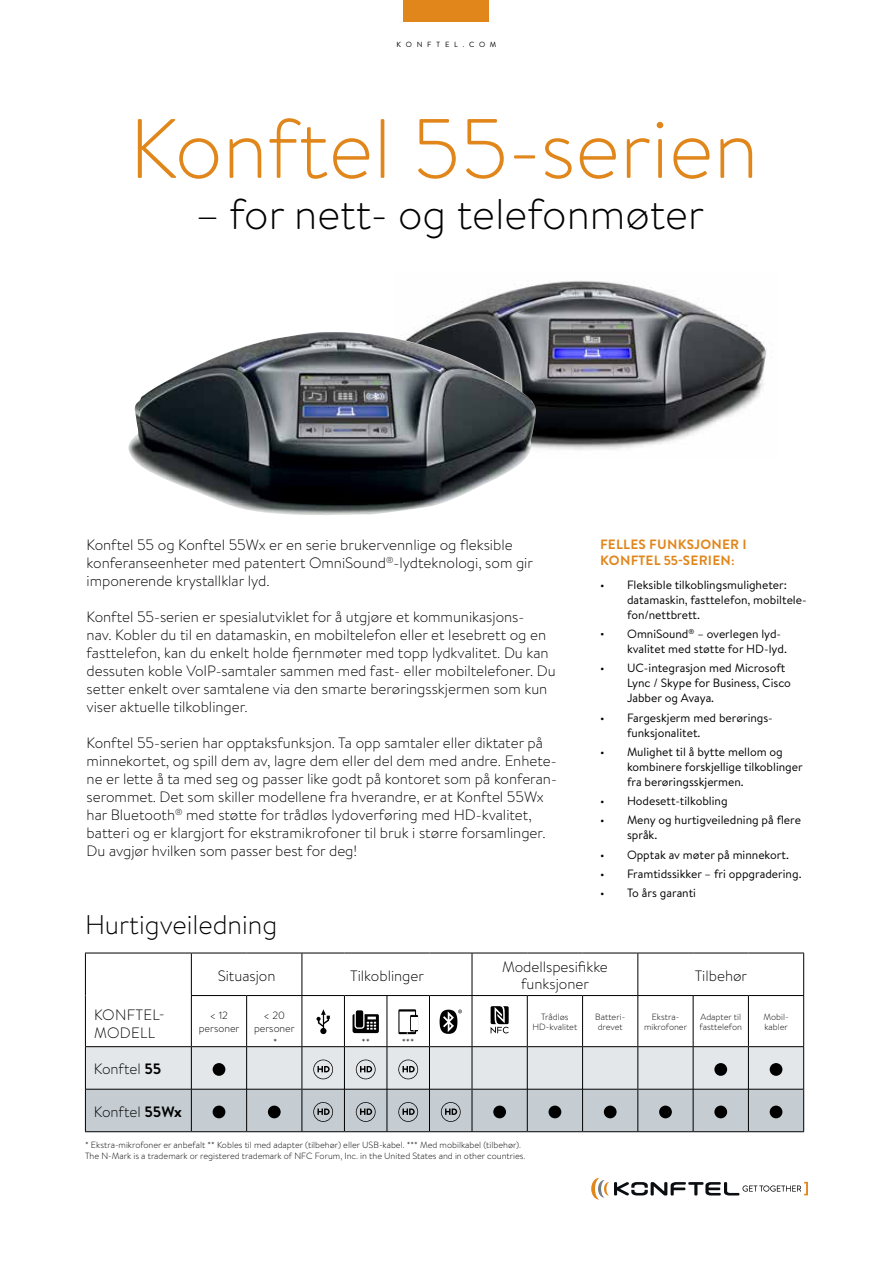
<style>
.page{position:relative;width:893px;height:1263px;background:#fff}
.page>*{position:absolute;margin:0;border:0;box-sizing:border-box;transform-origin:0 0}
.t1{font:300 84px "Brandon Text";color:#e0861b}
.t2{font:300 43.05px "Brandon Text";color:#000}
.t3{font:300 27px "Brandon Text";color:#000}
.t4{font:300 15px/18px "Brandon Text";color:#000}
.t5{font:300 15px/18px "Brandon Text";letter-spacing:.02em;color:#000}
.t6{font:700 13.5px/16.2px "Brandon Grotesque";letter-spacing:.02em;color:#e0861b}
.t7{font:12px/15px "Brandon Text";color:#000}
.t8{font:300 10.5px/12.6px "Brandon Text";color:#000;text-align:center}
.t9{font:300 9px/10.8px "Brandon Text";color:#000}
.t10{font:7.5px "Brandon Grotesque";letter-spacing:.635em;color:#000}
.s1{font-weight:700}
</style>
<div class="page">
<div style="left:404px;top:0;width:85px;height:21px;background:#e0861b"></div>
<svg style="left:591px;top:1178px;width:217px;height:21px"></svg>
<img style="left:416px;top:280px;width:351px;height:170px">
<img style="left:128px;top:332px;width:408px;height:183px">
<svg style="left:190px;top:954px;width:613px;height:92px"></svg>
<hr style="left:344px;top:996px;width:1px;height:50px;background:#000">
<hr style="left:387px;top:996px;width:1px;height:50px;background:#000">
<hr style="left:429px;top:996px;width:1px;height:50px;background:#000">
<hr style="left:246px;top:996px;width:1px;height:50px;background:#000">
<hr style="left:527px;top:996px;width:1px;height:50px;background:#000">
<hr style="left:582px;top:996px;width:1px;height:50px;background:#000">
<hr style="left:693px;top:996px;width:1px;height:50px;background:#000">
<hr style="left:748px;top:996px;width:1px;height:50px;background:#000">
<hr style="left:302px;top:996px;width:1px;height:50px;background:#000">
<hr style="left:472px;top:996px;width:1px;height:50px;background:#000">
<hr style="left:637px;top:996px;width:1px;height:50px;background:#000">
<hr style="left:191px;top:996px;width:1px;height:50px;background:#000">
<hr style="left:803px;top:996px;width:1px;height:50px;background:#000">
<hr style="left:85px;top:1046px;width:106px;height:1px;background:#000">
<hr style="left:191px;top:1046px;width:56px;height:1px;background:#000">
<hr style="left:247px;top:1046px;width:55px;height:1px;background:#000">
<hr style="left:302px;top:1046px;width:42px;height:1px;background:#000">
<hr style="left:344px;top:1046px;width:43px;height:1px;background:#000">
<hr style="left:387px;top:1046px;width:42px;height:1px;background:#000">
<hr style="left:429px;top:1046px;width:43px;height:1px;background:#000">
<hr style="left:472px;top:1046px;width:55px;height:1px;background:#000">
<hr style="left:527px;top:1046px;width:56px;height:1px;background:#000">
<hr style="left:583px;top:1046px;width:55px;height:1px;background:#000">
<hr style="left:638px;top:1046px;width:55px;height:1px;background:#000">
<hr style="left:693px;top:1046px;width:55px;height:1px;background:#000">
<hr style="left:748px;top:1046px;width:56px;height:1px;background:#000">
<hr style="left:638px;top:953px;width:55px;height:1px;background:#000">
<hr style="left:693px;top:953px;width:55px;height:1px;background:#000">
<hr style="left:748px;top:953px;width:56px;height:1px;background:#000">
<hr style="left:803px;top:953px;width:1px;height:42px;background:#000">
<hr style="left:638px;top:995px;width:55px;height:1px;background:#000">
<hr style="left:693px;top:995px;width:55px;height:1px;background:#000">
<hr style="left:748px;top:995px;width:56px;height:1px;background:#000">
<hr style="left:191px;top:953px;width:56px;height:1px;background:#000">
<hr style="left:247px;top:953px;width:55px;height:1px;background:#000">
<hr style="left:191px;top:995px;width:56px;height:1px;background:#000">
<hr style="left:247px;top:995px;width:55px;height:1px;background:#000">
<hr style="left:302px;top:953px;width:42px;height:1px;background:#000">
<hr style="left:302px;top:953px;width:1px;height:42px;background:#000">
<hr style="left:344px;top:953px;width:43px;height:1px;background:#000">
<hr style="left:387px;top:953px;width:42px;height:1px;background:#000">
<hr style="left:429px;top:953px;width:43px;height:1px;background:#000">
<hr style="left:302px;top:995px;width:42px;height:1px;background:#000">
<hr style="left:344px;top:995px;width:43px;height:1px;background:#000">
<hr style="left:387px;top:995px;width:42px;height:1px;background:#000">
<hr style="left:429px;top:995px;width:43px;height:1px;background:#000">
<hr style="left:472px;top:953px;width:55px;height:1px;background:#000">
<hr style="left:472px;top:953px;width:1px;height:42px;background:#000">
<hr style="left:527px;top:953px;width:56px;height:1px;background:#000">
<hr style="left:583px;top:953px;width:55px;height:1px;background:#000">
<hr style="left:637px;top:953px;width:1px;height:42px;background:#000">
<hr style="left:472px;top:995px;width:55px;height:1px;background:#000">
<hr style="left:527px;top:995px;width:56px;height:1px;background:#000">
<hr style="left:583px;top:995px;width:55px;height:1px;background:#000">
<hr style="left:85px;top:953px;width:106px;height:1px;background:#000">
<hr style="left:85px;top:953px;width:1px;height:42px;background:#000">
<hr style="left:191px;top:953px;width:1px;height:42px;background:#000">
<hr style="left:85px;top:995px;width:1px;height:51px;background:#000">
<svg style="left:316px;top:1009px;width:14px;height:25px"></svg>
<svg style="left:353px;top:1014px;width:26px;height:19px"></svg>
<div style="left:356px;top:1010px;width:7px;height:17px;background:#000;border-radius:2px"></div>
<svg style="left:410px;top:1015px;width:8px;height:16px"></svg>
<svg style="left:398px;top:1009px;width:18px;height:25px"></svg>
<div style="left:411px;top:1017px;width:6px;height:12px;background:#fff"></div>
<svg style="left:440px;top:1009px;width:22px;height:25px"></svg>
<svg style="left:491px;top:1006px;width:18px;height:27px"></svg>
<svg style="left:85px;top:1047px;width:719px;height:85px;background:#c7ccd0"></svg>
<div style="left:493px;top:1105px;width:13px;height:13px;background:#000;border-radius:50%"></div>
<div style="left:549px;top:1105px;width:12px;height:13px;background:#000;border-radius:50%"></div>
<div style="left:604px;top:1105px;width:13px;height:13px;background:#000;border-radius:50%"></div>
<div style="left:659px;top:1105px;width:13px;height:13px;background:#000;border-radius:50%"></div>
<div style="left:714px;top:1105px;width:13px;height:13px;background:#000;border-radius:50%"></div>
<div style="left:770px;top:1105px;width:12px;height:13px;background:#000;border-radius:50%"></div>
<p class="t10" style="left:397px;top:39px;width:101px">KONFTEL.COM</p>
<h1 class="t1" style="left:129px;top:92px;width:631px">Konftel 55-serien</h1>
<h2 class="t2" style="left:196px;top:185px;width:510px">– for nett- og telefonmøter</h2>
<p class="t4" style="left:87px;top:535px;width:448px">Konftel 55 og Konftel 55Wx er en serie brukervennlige og fleksible konferanseenheter med patentert OmniSound<sup>®</sup>-lydteknologi, som gir imponerende krystallklar lyd.</p>
<p class="t4" style="left:87px;top:607px;width:471px">Konftel 55-serien er spesialutviklet for å utgjøre et kommunikasjons-<br>nav. Kobler du til en datamaskin, en mobiltelefon eller et lesebrett og en fasttelefon, kan du enkelt holde fjernmøter med topp lydkvalitet. Du kan dessuten koble VoIP-samtaler sammen med fast- eller mobiltelefoner. Du setter enkelt over samtalene via den smarte berøringsskjermen som kun viser aktuelle tilkoblinger.</p>
<p class="t4" style="left:87px;top:733px;width:472px">Konftel 55-serien har opptaksfunksjon. Ta opp samtaler eller diktater på minnekortet, og spill dem av, lagre dem eller del dem med andre. Enhete&shy;ne er lette å ta med seg og passer like godt på kontoret som på konferan&shy;serommet. Det som skiller modellene fra hverandre, er at Konftel 55Wx har Bluetooth<sup>®</sup> med støtte for trådløs lydoverføring med HD-kvalitet, batteri og er klargjort for ekstramikrofoner til bruk i større forsamlinger.<br>Du avgjør hvilken som passer best for deg!</p>
<h3 class="t3" style="left:85px;top:906px;width:194px">Hurtigveiledning</h3>
<p class="t6" style="left:600px;top:537px;width:148px">FELLES FUNKSJONER I<br>KONFTEL 55-SERIEN:</p>
<p class="t7" style="left:627px;top:577px;width:181px;text-indent:-27px">• Fleksible tilkoblingsmuligheter: datamaskin, fasttelefon, mobiltele&shy;fon/nettbrett.</p>
<p class="t7" style="left:627px;top:626px;width:161px;text-indent:-27px">• OmniSound<sup>®</sup> – overlegen lyd&shy;kvalitet med støtte for HD-lyd.</p>
<p class="t7" style="left:627px;top:660px;width:166px;text-indent:-27px">• UC-integrasjon med Microsoft<br>Lync / Skype for Business, Cisco<br>Jabber og Avaya.</p>
<p class="t7" style="left:627px;top:709px;width:147px;text-indent:-27px">• Fargeskjerm med berørings&shy;funksjonalitet.</p>
<p class="t7" style="left:627px;top:744px;width:177px;text-indent:-27px">• Mulighet til å bytte mellom og kombinere forskjellige tilkoblinger fra berøringsskjermen.</p>
<p class="t7" style="left:600px;top:793px;width:129px">• Hodesett-tilkobling</p>
<p class="t7" style="left:627px;top:812px;width:175px;text-indent:-27px">• Meny og hurtigveiledning på flere språk.</p>
<p class="t7" style="left:600px;top:846px;width:190px">• Opptak av møter på minnekort.</p>
<p class="t7" style="left:600px;top:866px;width:203px">• Framtidssikker – fri oppgradering.</p>
<p class="t7" style="left:600px;top:885px;width:98px">• To års garanti</p>
<p class="t5" style="left:94px;top:1005px;width:72px">KONFTEL-<br>MODELL</p>
<p class="t4" style="left:94px;top:1059px;width:69px">Konftel <span class="s1">55</span></p>
<p class="t4" style="left:94px;top:1102px;width:90px">Konftel <span class="s1">55Wx</span></p>
<p class="t4" style="left:218px;top:966px;width:59px">Situasjon</p>
<p class="t4" style="left:350px;top:966px;width:75px">Tilkoblinger</p>
<p class="t4" style="left:502px;top:957px;width:107px;line-height:17.5px;text-align:center">Modellspesifikke funksjoner</p>
<p class="t4" style="left:695px;top:966px;width:54px">Tilbehør</p>
<p class="t8" style="left:199px;top:1009px;width:42px">&lt; 12 personer</p>
<p class="t8" style="left:254px;top:1009px;width:42px">&lt; 20 personer</p>
<p class="t9" style="left:532px;top:1011px;width:46px;text-align:center">Trådløs<br>HD-kvalitet</p>
<p class="t9" style="left:595px;top:1011px;width:32px">Batteri&shy;drevet</p>
<p class="t9" style="left:644px;top:1011px;width:44px;text-align:center">Ekstra&shy;mikrofoner</p>
<p class="t9" style="left:700px;top:1011px;width:44px">Adapter til fasttelefon</p>
<p class="t9" style="left:763px;top:1011px;width:27px">Mobil&shy;kabler</p>
<p class="t8" style="left:273px;top:1035px;width:6px">*</p>
<p class="t8" style="left:361px;top:1035px;width:10px">**</p>
<p class="t8" style="left:402px;top:1035px;width:14px">***</p>
<p class="t9" style="left:85px;top:1139px;width:442px">* Ekstra-mikrofoner er anbefalt ** Kobles til med adapter (tilbehør) eller USB-kabel. *** Med mobilkabel (tilbehør).<br>The N-Mark is a trademark or registered trademark of NFC Forum, Inc. in the United States and in other countries.</p>
</div>
